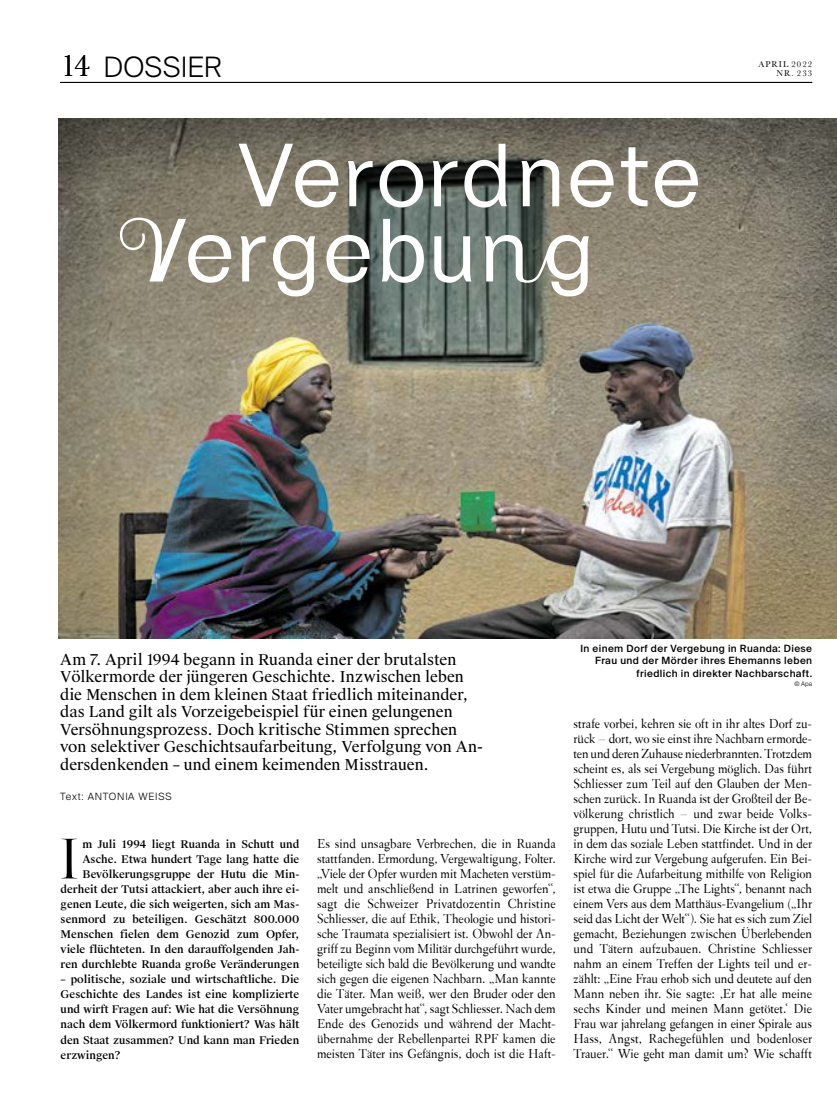
<style>
.page{position:relative;width:837px;height:1117px;background:#fff}
.page>*{position:absolute;margin:0;border:0;box-sizing:border-box;transform-origin:0 0}
.t1{font:86.88px "Anais";letter-spacing:-.02em;color:#fff}
.t2{font:86.88px "Anais Extra";letter-spacing:-.035em;color:#fff}
.t3{font:58.75px "Eldorado Display";color:#000}
.t4{font:300 28.12px "Suisse Intl";letter-spacing:.015em;color:#000}
.t5{font:15px/17.5px "Suisse Works";letter-spacing:-.005em;color:#000}
.t6{font:300 13.5px/15px "Eldorado Text";color:#000;text-align:justify}
.t7{font:500 10.62px/15px "Suisse Works";color:#000;text-align:right}
.t8{font:500 10px/12.5px "Suisse Intl";letter-spacing:.04em;color:#000;text-align:right}
.t9{font:300 10px "Suisse Intl";letter-spacing:.08em;color:#000}
.t10{font:8.75px "Baskerville";letter-spacing:.12em;color:#000}
.t11{font:300 6.25px "Suisse Intl";color:#000}
.s1{font-family:"Baskerville";font-weight:400;font-size:31.88px}
</style>
<div class="page">
<img style="left:59px;top:119px;width:777px;height:519px">
<hr style="left:60px;top:82px;width:751px;height:1px;background:#000">
<h3 class="t4" style="left:61px;top:51px;width:163px"><span class="s1">14</span> DOSSIER</h3>
<h1 class="t1" style="left:233px;top:124px;width:471px">Verordnete</h1>
<h1 class="t2" style="left:115px;top:199px;width:484px">Vergebung</h1>
<p class="t10" style="left:758px;top:59px;width:55px">APRIL 2022</p>
<p class="t10" style="left:776px;top:67px;width:37px">NR. 233</p>
<p class="t5" style="left:60px;top:651px;width:424px">Am 7. April 1994 begann in Ruanda einer der brutalsten Völkermorde der jüngeren Geschichte. Inzwischen leben die Menschen in dem kleinen Staat friedlich miteinander, das Land gilt als Vorzeigebeispiel für einen gelungenen Versöhnungsprozess. Doch kritische Stimmen sprechen von selektiver Geschichtsaufarbeitung, Verfolgung von An&shy;dersdenkenden – und einem keimenden Misstrauen.</p>
<p class="t9" style="left:60px;top:790px;width:113px">Text: ANTONIA WEISS</p>
<p class="t7" style="left:61px;top:837px;width:240px">m Juli 1994 liegt Ruanda in Schutt und Asche. Etwa hundert Tage lang hatte die Bevölkerungsgruppe der Hutu die Min&shy;derheit der Tutsi attackiert, aber auch ihre ei&shy;genen Leute, die sich weigerten, sich am Mas&shy;senmord zu beteiligen. Geschätzt 800.000<br>Menschen fielen dem Genozid zum Opfer, viele flüchteten. In den darauffolgenden Jah&shy;ren durchlebte Ruanda große Veränderungen</p>
<p class="t7" style="left:61px;top:972px;width:240px;text-align:justify">– politische, soziale und wirtschaftliche. Die Geschichte des Landes ist eine komplizierte und wirft Fragen auf: Wie hat die Versöhnung nach dem Völkermord funktioniert? Was hält den Staat zusammen? Und kann man Frieden erzwingen?</p>
<h2 class="t3" style="left:59px;top:827px;width:23px">I</h2>
<p class="t6" style="left:317px;top:836px;width:240px">Es sind unsagbare Verbrechen, die in Ruanda stattfanden. Ermordung, Vergewaltigung, Folter. „Viele der Opfer wurden mit Macheten verstüm&shy;melt und anschließend in Latrinen geworfen“, sagt die Schweizer Privatdozentin Christine Schliesser, die auf Ethik, Theologie und histori&shy;sche Traumata spezialisiert ist. Obwohl der An&shy;griff zu Beginn vom Militär durchgeführt wurde, beteiligte sich bald die Bevölkerung und wandte sich gegen die eigenen Nachbarn. „Man kannte die Täter. Man weiß, wer den Bruder oder den Vater umgebracht hat“, sagt Schliesser. Nach dem Ende des Genozids und während der Macht&shy;übernahme der Rebellenpartei RPF kamen die meisten Täter ins Gefängnis, doch ist die Haft-</p>
<p class="t8" style="left:580px;top:642px;width:233px">In einem Dorf der Vergebung in Ruanda: Diese<br>Frau und der Mörder ihres Ehemanns leben friedlich in direkter Nachbarschaft.</p>
<p class="t11" style="left:794px;top:679px;width:19px">© Apa</p>
<p class="t6" style="left:573px;top:716px;width:240px">strafe vorbei, kehren sie oft in ihr altes Dorf zu&shy;rück – dort, wo sie einst ihre Nachbarn ermorde&shy;ten und deren Zuhause niederbrannten. Trotzdem scheint es, als sei Vergebung möglich. Das führt Schliesser zum Teil auf den Glauben der Men&shy;schen zurück. In Ruanda ist der Großteil der Be&shy;völkerung christlich – und zwar beide Volks&shy;gruppen, Hutu und Tutsi. Die Kirche ist der Ort, in dem das soziale Leben stattfindet. Und in der Kirche wird zur Vergebung aufgerufen. Ein Bei&shy;spiel für die Aufarbeitung mithilfe von Religion ist etwa die Gruppe „The Lights“, benannt nach einem Vers aus dem Matthäus-Evangelium („Ihr seid das Licht der Welt“). Sie hat es sich zum Ziel gemacht, Beziehungen zwischen Überlebenden und Tätern aufzubauen. Christine Schliesser nahm an einem Treffen der Lights teil und er&shy;zählt: „Eine Frau erhob sich und deutete auf den Mann neben ihr. Sie sagte: ‚Er hat alle meine sechs Kinder und meinen Mann getötet.‘ Die Frau war jahrelang gefangen in einer Spirale aus Hass, Angst, Rachegefühlen und bodenloser Trauer.“ Wie geht man damit um? Wie schafft</p>
</div>
